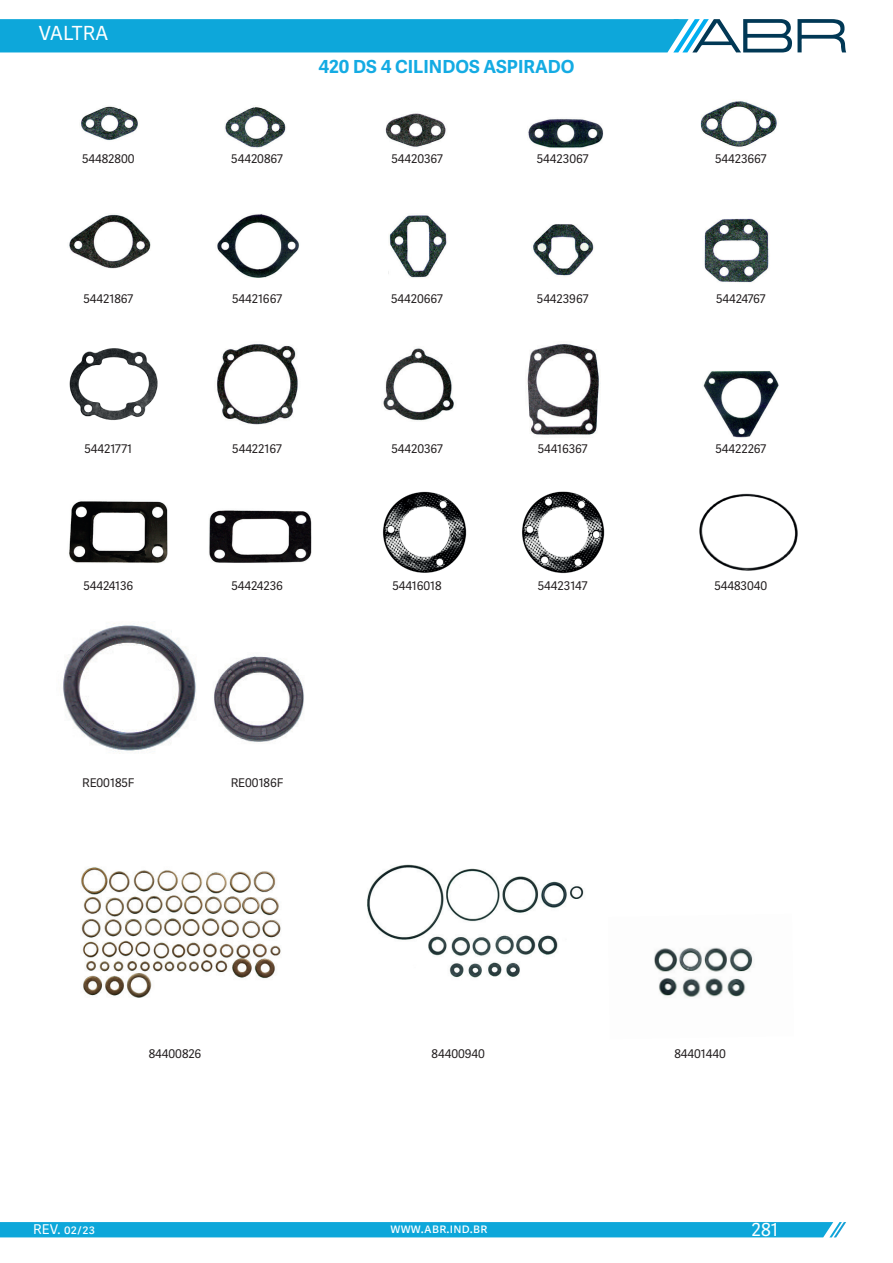
<style>
.page{position:relative;width:893px;height:1263px;background:#fff}
.page>*{position:absolute;margin:0;border:0;box-sizing:border-box;transform-origin:0 0}
.t1{font:19.5px "Adelle Sans";color:#fff}
.t2{font:700 18px "Adelle Sans";color:#14abe3}
.t3{font:18px "Adelle Sans";color:#fff}
.t4{font:13.5px "Adelle Sans";letter-spacing:.02em;color:#fff}
.t5{font:12px "Adelle Sans";color:#231f20}
.t6{font:12px "Adelle Sans";letter-spacing:-.025em;color:#231f20}
</style>
<div class="page">
<svg style="left:0;top:1222px;width:846px;height:15px;background:#11a8da"></svg>
<svg style="left:0;top:19px;width:846px;height:33px;background:#2aabd6"></svg>
<img style="left:69px;top:348px;width:89px;height:72px">
<img style="left:217px;top:344px;width:81px;height:81px">
<img style="left:69px;top:214px;width:82px;height:55px">
<img style="left:703px;top:371px;width:76px;height:66px">
<img style="left:383px;top:348px;width:71px;height:73px">
<img style="left:217px;top:214px;width:82px;height:64px">
<img style="left:699px;top:493px;width:99px;height:78px">
<img style="left:526px;top:344px;width:75px;height:91px">
<img style="left:704px;top:218px;width:66px;height:65px">
<img style="left:389px;top:215px;width:58px;height:63px">
<img style="left:533px;top:224px;width:61px;height:53px">
<img style="left:224px;top:107px;width:62px;height:41px">
<img style="left:700px;top:101px;width:78px;height:46px">
<img style="left:81px;top:106px;width:58px;height:35px">
<img style="left:209px;top:510px;width:103px;height:53px">
<img style="left:69px;top:501px;width:99px;height:62px">
<img style="left:528px;top:119px;width:76px;height:30px">
<img style="left:385px;top:113px;width:61px;height:34px">
<img style="left:522px;top:491px;width:83px;height:83px">
<img style="left:382px;top:491px;width:85px;height:82px">
<img style="left:63px;top:623px;width:134px;height:131px">
<img style="left:213px;top:656px;width:91px;height:86px">
<img style="left:81px;top:867px;width:200px;height:131px">
<img style="left:654px;top:947px;width:99px;height:50px">
<img style="left:367px;top:864px;width:217px;height:114px">
<h1 class="t1" style="left:39px;top:22px;width:71px">VALTRA</h1>
<h2 class="t2" style="left:318px;top:56px;width:258px">420 DS 4 CILINDOS ASPIRADO</h2>
<p class="t5" style="left:82px;top:152px;width:54px">54482800</p>
<p class="t5" style="left:231px;top:152px;width:53px">54420867</p>
<p class="t5" style="left:391px;top:152px;width:53px">54420367</p>
<p class="t5" style="left:537px;top:152px;width:53px">54423067</p>
<p class="t5" style="left:715px;top:152px;width:53px">54423667</p>
<p class="t5" style="left:83px;top:292px;width:51px">54421867</p>
<p class="t5" style="left:232px;top:292px;width:52px">54421667</p>
<p class="t5" style="left:391px;top:292px;width:53px">54420667</p>
<p class="t5" style="left:537px;top:292px;width:53px">54423967</p>
<p class="t6" style="left:716px;top:292px;width:51px">54424767</p>
<p class="t5" style="left:85px;top:441px;width:49px">54421771</p>
<p class="t5" style="left:232px;top:441px;width:51px">54422167</p>
<p class="t5" style="left:391px;top:441px;width:53px">54420367</p>
<p class="t5" style="left:538px;top:441px;width:51px">54416367</p>
<p class="t5" style="left:715px;top:441px;width:52px">54422267</p>
<p class="t5" style="left:83px;top:578px;width:51px">54424136</p>
<p class="t5" style="left:231px;top:578px;width:53px">54424236</p>
<p class="t5" style="left:392px;top:578px;width:51px">54416018</p>
<p class="t5" style="left:538px;top:578px;width:51px">54423147</p>
<p class="t5" style="left:714px;top:578px;width:54px">54483040</p>
<p class="t5" style="left:82px;top:776px;width:54px">RE00185F</p>
<p class="t5" style="left:231px;top:776px;width:54px">RE00186F</p>
<p class="t5" style="left:149px;top:1046px;width:54px">84400826</p>
<p class="t5" style="left:432px;top:1046px;width:55px">84400940</p>
<p class="t5" style="left:674px;top:1046px;width:53px">84401440</p>
<p class="t4" style="left:33px;top:1221px;width:64px">REV. 02/23</p>
<p class="t4" style="left:390px;top:1220px;width:98px">www.abr.ind.br</p>
<h2 class="t3" style="left:752px;top:1219px;width:28px">281</h2>
</div>
